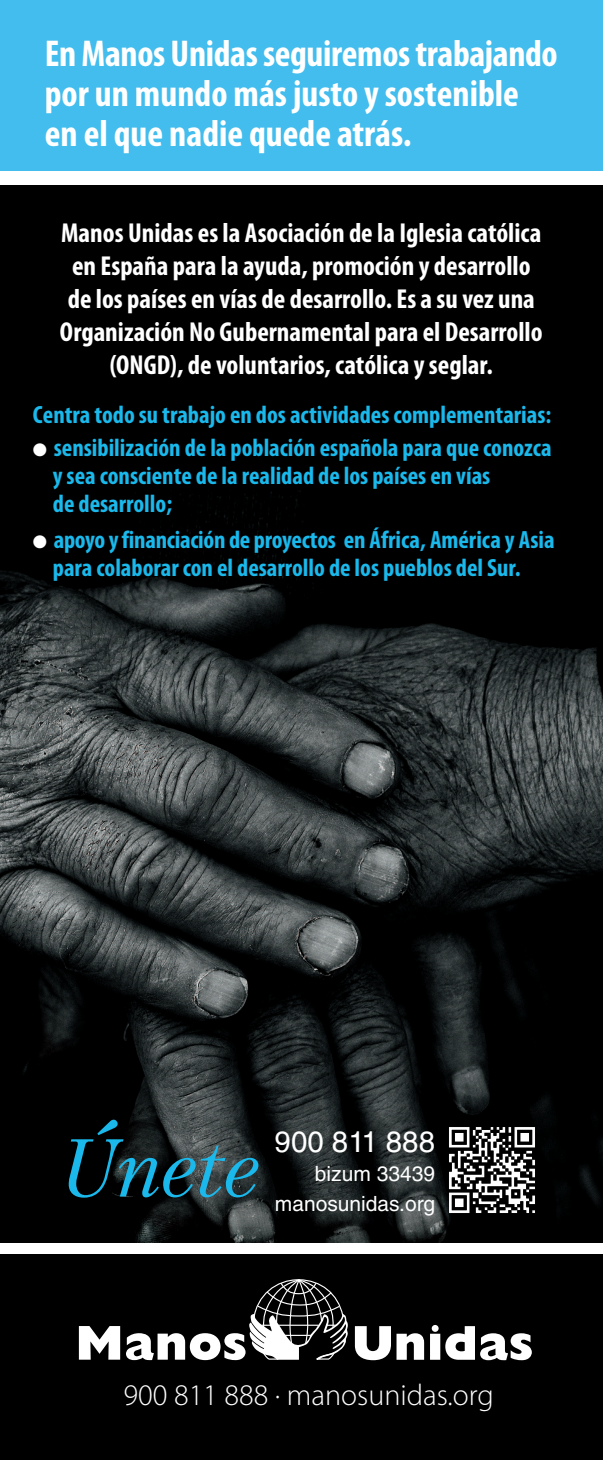
<style>
.page{position:relative;width:603px;height:1460px;background:#fff}
.page>*{position:absolute;margin:0;border:0;box-sizing:border-box;transform-origin:0 0}
.t1{font:italic 81.8px "Petersburg";color:#1ab8eb}
.t2{font:700 condensed 37.5px/40px "Myriad Pro";color:#fff}
.t3{font:300 30px "Myriad Pro";color:#fff}
.t4{font:29.45px "Helvetica LT Std";color:#fff}
.t5{font:700 condensed 27.5px/33px "Myriad Pro";color:#fff;text-align:center}
.t6{font:700 condensed 25px "Myriad Pro";color:#1ab8eb}
.t7{font:20.95px "Helvetica LT Std";color:#fff}
.s1{color:#fff}
</style>
<div class="page">
<div style="left:0;top:185px;width:602px;height:1057px;background:#000"></div>
<img style="left:0;top:491px;width:602px;height:751px">
<img style="left:444px;top:1122px;width:95px;height:95px">
<div style="left:0;top:0;width:602px;height:170px;background:#42bded"></div>
<div style="left:0;top:1254px;width:602px;height:206px;background:#000"></div>
<svg style="left:79px;top:1326px;width:41px;height:34px"></svg>
<svg style="left:355px;top:1326px;width:69px;height:34px"></svg>
<svg style="left:430px;top:1325px;width:44px;height:35px"></svg>
<svg style="left:480px;top:1333px;width:51px;height:27px"></svg>
<svg style="left:126px;top:1279px;width:222px;height:81px"></svg>
<p class="t2" style="left:45px;top:37px;width:514px">En Manos Unidas seguiremos trabajando por un mundo más justo y sostenible</p>
<p class="t2" style="left:45px;top:117px;width:368px">en el que nadie quede atrás.</p>
<p class="t5" style="left:61px;top:219px;width:481px">Manos Unidas es la Asociación de la Iglesia católica</p>
<p class="t5" style="left:72px;top:252px;width:460px">en España para la ayuda, promoción y desarrollo</p>
<p class="t5" style="left:68px;top:285px;width:468px">de los países en vías de desarrollo. Es a su vez una</p>
<p class="t5" style="left:60px;top:318px;width:484px">Organización No Gubernamental para el Desarrollo (ONGD), de voluntarios, católica y seglar.</p>
<p class="t6" style="left:33px;top:406px;width:519px">Centra todo su trabajo en dos actividades complementarias:</p>
<p class="t6" style="left:33px;top:439px;width:520px"><span class="s1">●</span> sensibilización de la población española para que conozca</p>
<p class="t6" style="left:53px;top:467px;width:439px">y sea consciente de la realidad de los países en vías</p>
<p class="t6" style="left:53px;top:495px;width:121px">de desarrollo;</p>
<p class="t6" style="left:33px;top:531px;width:523px"><span class="s1">●</span> apoyo y financiación de proyectos en África, América y Asia</p>
<p class="t6" style="left:53px;top:559px;width:469px">para colaborar con el desarrollo de los pueblos del Sur.</p>
<p class="t1" style="left:59px;top:1133px;width:203px">Únete</p>
<p class="t4" style="left:274px;top:1130px;width:162px">900 811 888</p>
<p class="t7" style="left:315px;top:1166px;width:121px">bizum 33439</p>
<p class="t7" style="left:275px;top:1195px;width:162px">manosunidas.org</p>
<p class="t3" style="left:123px;top:1383px;width:371px">900 811 888 · manosunidas.org</p>
</div>
